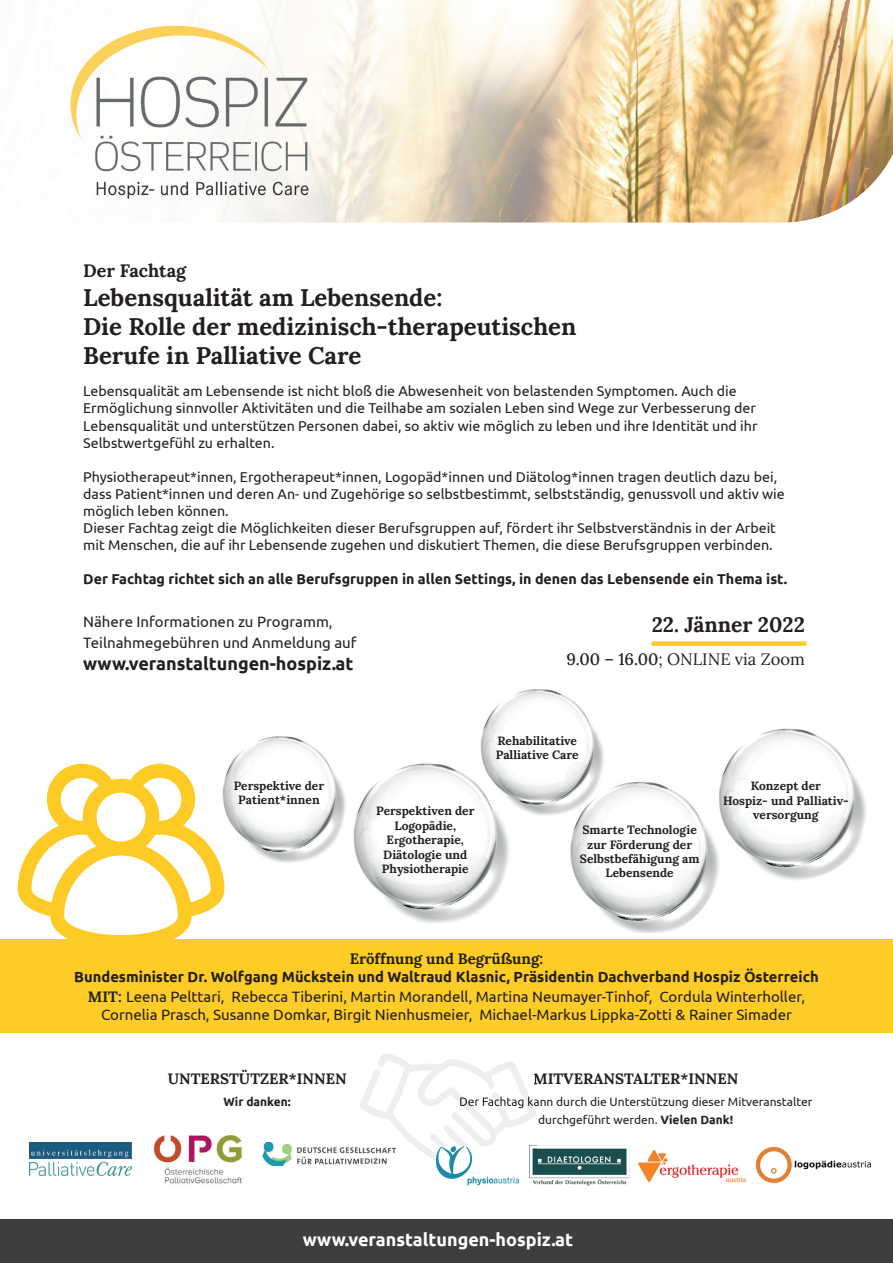
<style>
.page{position:relative;width:893px;height:1263px;background:#fff}
.page>*{position:absolute;margin:0;border:0;box-sizing:border-box;transform-origin:0 0}
.t1{font:700 24px/28.8px "Lora";color:#231f20}
.t2{font:700 21px "Lora";color:#231f20}
.t3{font:700 18px "Ubuntu";color:#fff}
.t4{font:700 18px "Ubuntu";color:#231f20}
.t5{font:700 18px "Lora";color:#231f20}
.t6{font:16.5px "Lora";color:#231f20}
.t7{font:15px/21px "Ubuntu";color:#231f20}
.t8{font:700 15px "Lora";color:#231f20}
.t9{font:700 14.7px "Ubuntu";color:#231f20}
.t10{font:14.25px/17.1px "Ubuntu";color:#231f20}
.t11{font:700 14.25px "Ubuntu";color:#231f20}
.t12{font:700 12px/14.4px "Lora";color:#231f20;text-align:center}
.t13{font:12px/18px "Ubuntu";color:#231f20;text-align:center}
.t14{font:700 12px "Ubuntu";color:#231f20}
.s1{font-weight:500}
.s2{font-family:"Minion Pro"}
.s3{font-family:"Lora";font-weight:700}
.s4{font-weight:700}
</style>
<div class="page">
<img style="left:353px;top:763px;width:156px;height:160px">
<img style="left:472px;top:689px;width:132px;height:131px">
<img style="left:224px;top:736px;width:122px;height:127px">
<img style="left:569px;top:775px;width:150px;height:158px">
<img style="left:719px;top:728px;width:147px;height:152px">
<img style="left:412px;top:1143px;width:125px;height:36px">
<svg style="left:534px;top:1073px;width:3px;height:11px"></svg>
<img style="left:460px;top:1096px;width:77px;height:12px">
<img style="left:537px;top:1148px;width:92px;height:38px">
<img style="left:530px;top:1146px;width:7px;height:39px">
<img style="left:638px;top:1150px;width:108px;height:33px">
<img style="left:756px;top:1147px;width:116px;height:36px">
<img style="left:437px;top:1147px;width:82px;height:39px">
<img style="left:30px;top:1142px;width:101px;height:33px">
<img style="left:152px;top:1134px;width:90px;height:50px">
<img style="left:263px;top:1142px;width:133px;height:24px">
<img style="left:220px;top:0;width:673px;height:222px">
<img style="left:70px;top:23px;width:243px;height:180px">
<div style="left:0;top:1219px;width:893px;height:44px;background:#3e3e3f"></div>
<div style="left:651px;top:641px;width:155px;height:5px;background:#fecc26"></div>
<svg style="left:18px;top:763px;width:206px;height:176px"></svg>
<div style="left:0;top:939px;width:893px;height:94px;background:#fecc26"></div>
<p class="t5" style="left:83px;top:257px;width:104px">Der Fachtag</p>
<h1 class="t1" style="left:83px;top:281px;width:495px">Lebensqualität am Lebensende:<br>Die Rolle der medizinisch-therapeutischen<br>Berufe in Palliative Care</h1>
<p class="t10" style="left:83px;top:382px;width:676px">Lebensqualität am Lebensende ist nicht bloß die Abwesenheit von belastenden Symptomen. Auch die Ermöglichung sinnvoller Aktivitäten und die Teilhabe am sozialen Leben sind Wege zur Verbesserung der Lebensqualität und unterstützen Personen dabei, so aktiv wie möglich zu leben und ihre Identität und ihr Selbstwertgefühl zu erhalten.</p>
<p class="t10" style="left:83px;top:468px;width:703px">Physiotherapeut*innen, Ergotherapeut*innen, Logopäd*innen und Diätolog*innen tragen deutlich dazu bei, dass Patient*innen und deren An- und Zugehörige so selbstbestimmt, selbstständig, genussvoll und aktiv wie möglich leben können.<br>Dieser Fachtag zeigt die Möglichkeiten dieser Berufsgruppen auf, fördert ihr Selbstverständnis in der Arbeit mit Menschen, die auf ihr Lebensende zugehen und diskutiert Themen, die diese Berufsgruppen verbinden.</p>
<p class="t11" style="left:83px;top:571px;width:706px">Der Fachtag richtet sich an alle Berufsgruppen in allen Settings, in denen das Lebensende ein Thema ist.</p>
<p class="t7" style="left:83px;top:611px;width:275px">Nähere Informationen zu Programm,<br>Teilnahmegebühren und Anmeldung auf</p>
<p class="t4" style="left:83px;top:653px;width:272px">www.veranstaltungen-hospiz.at</p>
<h2 class="t2" style="left:652px;top:609px;width:155px">22. Jänner 2022</h2>
<p class="t6" style="left:566px;top:647px;width:240px"><span class="s1">9.00 – 16.00</span>; ONLINE via Zoom</p>
<p class="t12" style="left:234px;top:777px;width:92px">Perspektive der<br>Patient*innen</p>
<p class="t12" style="left:376px;top:803px;width:100px">Perspektiven der<br>Logopädie,<br>E<span class="s2">r</span>gotherapie,<br>Diätologie und<br>Physiotherapie</p>
<p class="t12" style="left:496px;top:733px;width:84px;text-align:left">Rehabilitative<br>Palliative Care</p>
<p class="t12" style="left:580px;top:822px;width:121px">Smarte Technologie zur Förderung der<br>Selbstbefähigung am<br>Lebensende</p>
<p class="t12" style="left:723px;top:778px;width:127px">Konzept der<br>Hospiz- und Palliativ&shy;versorgung</p>
<p class="t8" style="left:350px;top:947px;width:195px">Eröffnung und Begrüßung:</p>
<p class="t9" style="left:74px;top:968px;width:746px">Bundesminister Dr. Wolfgang Mückstein und Waltraud Klasnic, Präsidentin Dachverband Hospiz Österreich</p>
<p class="t7" style="left:88px;top:987px;width:719px;line-height:18px;text-align:center"><span class="s3">MIT:</span> Leena Pelttari, Rebecca Tiberini, Martin Morandell, Martina Neumayer-Tinhof, Cordula Winterholler,<br>Cornelia Prasch, Susanne Domkar, Birgit Nienhusmeier, Michael-Markus Lippka-Zotti &amp; Rainer Simader</p>
<p class="t8" style="left:168px;top:1067px;width:180px">UNTERSTÜTZER*INNEN</p>
<p class="t14" style="left:224px;top:1094px;width:69px">Wir danken:</p>
<p class="t8" style="left:533px;top:1067px;width:207px">MITVERANSTALTER*INNEN</p>
<p class="t13" style="left:459px;top:1092px;width:355px">Der Fachtag kann durch die Unterstützung dieser Mitveranstalter durchgeführt werden. <span class="s4">Vielen Dank!</span></p>
<p class="t3" style="left:303px;top:1229px;width:272px">www.veranstaltungen-hospiz.at</p>
</div>
